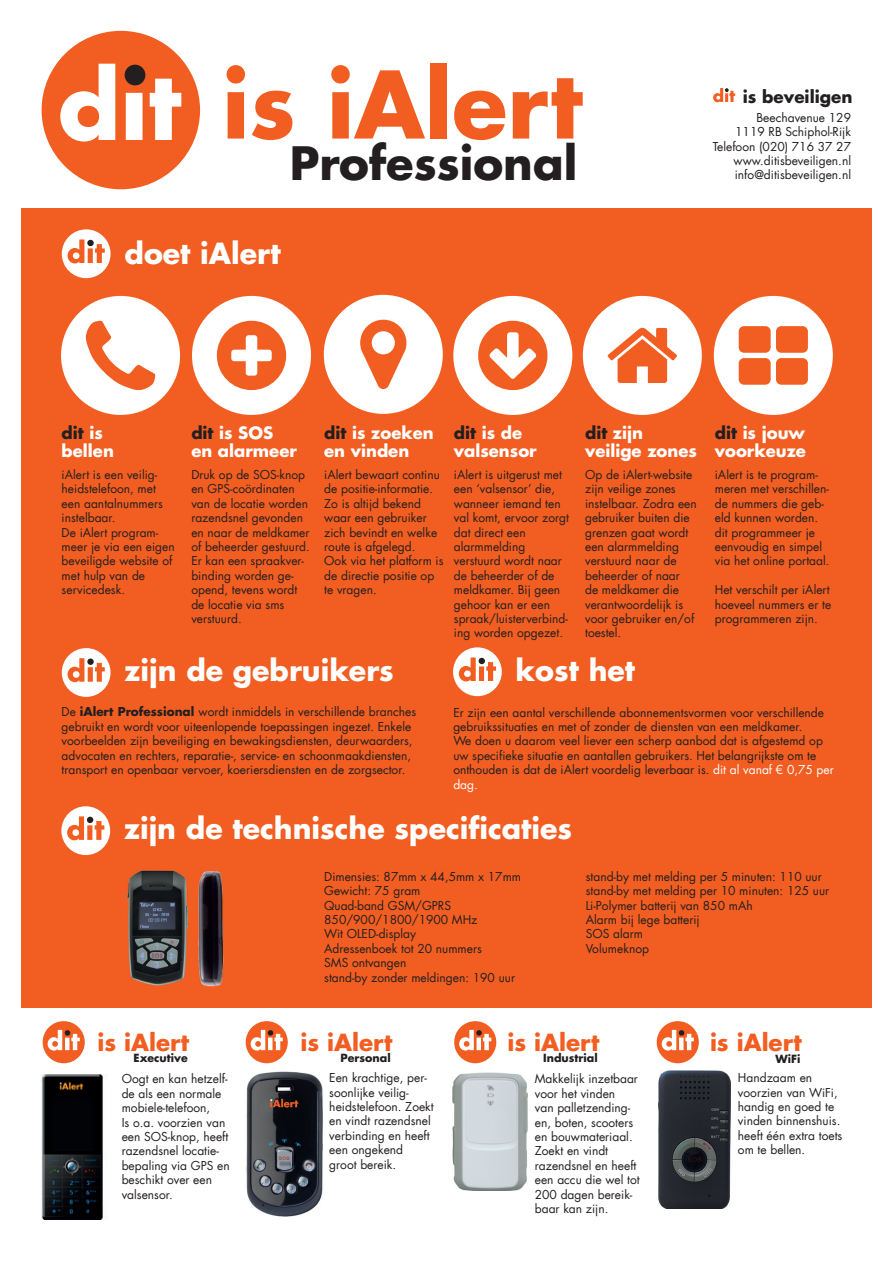
<style>
.page{position:relative;width:893px;height:1263px;background:#fff}
.page>*{position:absolute;margin:0;border:0;box-sizing:border-box;transform-origin:0 0}
.t1{font:700 90.45px "Futura LT";color:#f25e21}
.t2{font:700 45px "Futura LT";color:#231f20}
.t3{font:700 28.5px "Futura LT";color:#fff}
.t4{font:700 23.1px "Futura LT";color:#f25e21}
.t5{font:700 16.8px "Futura LT";color:#231f20}
.t6{font:700 16.5px/18px "Futura LT";color:#fff}
.t7{font:12px/14.4px "Futura LT";color:#231f20}
.t8{font:700 10.95px "Futura LT";color:#231f20}
.s1{color:#231f20}
.s2{font-weight:700}
.s3{color:#fff}
</style>
<div class="page">
<div style="left:21px;top:209px;width:851px;height:799px;background:#f25e21"></div>
<div style="left:62px;top:229px;width:49px;height:49px;background:#fff;border-radius:50%"></div>
<svg style="left:68px;top:239px;width:37px;height:24px"></svg>
<div style="left:63px;top:298px;width:115px;height:115px;background:#fff;border-radius:50%"></div>
<svg style="left:86px;top:321px;width:69px;height:69px"></svg>
<div style="left:61px;top:296px;width:119px;height:119px;border:4px solid #fff;border-radius:50%"></div>
<div style="left:194px;top:298px;width:115px;height:115px;background:#fff;border-radius:50%"></div>
<svg style="left:217px;top:321px;width:69px;height:69px"></svg>
<div style="left:192px;top:296px;width:119px;height:119px;border:4px solid #fff;border-radius:50%"></div>
<div style="left:326px;top:297px;width:115px;height:115px;background:#fff;border-radius:50%"></div>
<svg style="left:360px;top:320px;width:46px;height:69px"></svg>
<div style="left:324px;top:295px;width:119px;height:119px;border:4px solid #fff;border-radius:50%"></div>
<div style="left:455px;top:298px;width:115px;height:115px;background:#fff;border-radius:50%"></div>
<svg style="left:478px;top:321px;width:69px;height:69px"></svg>
<div style="left:453px;top:296px;width:119px;height:119px;border:4px solid #fff;border-radius:50%"></div>
<div style="left:585px;top:298px;width:115px;height:115px;background:#fff;border-radius:50%"></div>
<svg style="left:607px;top:327px;width:70px;height:56px"></svg>
<div style="left:583px;top:296px;width:119px;height:119px;border:4px solid #fff;border-radius:50%"></div>
<div style="left:716px;top:298px;width:115px;height:115px;background:#fff;border-radius:50%"></div>
<svg style="left:739px;top:326px;width:69px;height:59px"></svg>
<div style="left:714px;top:296px;width:119px;height:119px;border:4px solid #fff;border-radius:50%"></div>
<svg style="left:713px;top:88px;width:22px;height:14px"></svg>
<div style="left:42px;top:31px;width:158px;height:158px;background:#f25e21;border-radius:50%"></div>
<svg style="left:60px;top:64px;width:121px;height:78px"></svg>
<div style="left:62px;top:648px;width:49px;height:49px;background:#fff;border-radius:50%"></div>
<svg style="left:68px;top:658px;width:37px;height:24px"></svg>
<div style="left:453px;top:647px;width:49px;height:49px;background:#fff;border-radius:50%"></div>
<svg style="left:459px;top:657px;width:37px;height:24px"></svg>
<div style="left:61px;top:806px;width:49px;height:49px;background:#fff;border-radius:50%"></div>
<svg style="left:67px;top:816px;width:37px;height:24px"></svg>
<img style="left:128px;top:871px;width:59px;height:114px">
<img style="left:198px;top:871px;width:25px;height:115px">
<div style="left:246px;top:1021px;width:42px;height:42px;background:#f25e21;border-radius:50%"></div>
<svg style="left:251px;top:1030px;width:32px;height:20px"></svg>
<img style="left:452px;top:1072px;width:76px;height:118px">
<div style="left:454px;top:1021px;width:42px;height:42px;background:#f25e21;border-radius:50%"></div>
<svg style="left:459px;top:1030px;width:32px;height:20px"></svg>
<img style="left:658px;top:1070px;width:72px;height:139px">
<div style="left:657px;top:1021px;width:42px;height:42px;background:#f25e21;border-radius:50%"></div>
<svg style="left:662px;top:1030px;width:32px;height:20px"></svg>
<img style="left:246px;top:1071px;width:77px;height:146px">
<img style="left:41px;top:1074px;width:62px;height:145px">
<div style="left:43px;top:1021px;width:42px;height:42px;background:#f25e21;border-radius:50%"></div>
<svg style="left:48px;top:1030px;width:32px;height:20px"></svg>
<h1 class="t1" style="left:222px;top:44px;width:362px">is iAlert</h1>
<h2 class="t2" style="left:290px;top:133px;width:289px">Professional</h2>
<h3 class="t3" style="left:125px;top:234px;width:158px">doet iAlert</h3>
<h3 class="t5" style="left:743px;top:85px;width:111px">is beveiligen</h3>
<p class="t7" style="left:713px;top:110px;width:140px;text-align:right">Beechavenue 129<br>1119 RB Schiphol-Rijk<br>Telefoon (020) 716 37 27 www.ditisbeveiligen.nl info@ditisbeveiligen.nl</p>
<h3 class="t6" style="left:62px;top:423px;width:54px"><span class="s1">dit</span> is bellen</h3>
<h3 class="t6" style="left:191px;top:423px;width:107px"><span class="s1">dit</span> is SOS en alarmeer</h3>
<h3 class="t6" style="left:324px;top:423px;width:111px"><span class="s1">dit</span> is zoeken en vinden</h3>
<h3 class="t6" style="left:454px;top:423px;width:84px"><span class="s1">dit</span> is de valsensor</h3>
<h3 class="t6" style="left:585px;top:423px;width:113px"><span class="s1">dit</span> zijn veilige zones</h3>
<h3 class="t6" style="left:715px;top:423px;width:93px"><span class="s1">dit</span> is jouw voorkeuze</h3>
<p class="t7" style="left:62px;top:467px;width:115px">iAlert is een veilig&shy;heidstelefoon, met een aantalnummers instelbaar.<br>De iAlert program&shy;meer je via een eigen beveiligde website of met hulp van de servicedesk.</p>
<p class="t7" style="left:191px;top:467px;width:120px">Druk op de SOS-knop en GPS-coördinaten van de locatie worden razendsnel gevonden en naar de meldkamer of beheerder gestuurd.<br>Er kan een spraakver&shy;binding worden ge&shy;opend, tevens wordt de locatie via sms verstuurd.</p>
<p class="t7" style="left:324px;top:467px;width:121px">iAlert bewaart continu de positie-informatie.<br>Zo is altijd bekend waar een gebruiker zich bevindt en welke route is afgelegd.<br>Ook via het platform is de directie positie op te vragen.</p>
<p class="t7" style="left:454px;top:467px;width:117px">iAlert is uitgerust met een ‘valsensor’ die, wanneer iemand ten val komt, ervoor zorgt dat direct een alarmmelding verstuurd wordt naar de beheerder of de meldkamer. Bij geen gehoor kan er een spraak/luisterverbind&shy;ing worden opgezet.</p>
<p class="t7" style="left:585px;top:467px;width:113px">Op de iAlert-website zijn veilige zones instelbaar. Zodra een gebruiker buiten die grenzen gaat wordt een alarmmelding verstuurd naar de beheerder of naar<br>de meldkamer die verantwoordelijk is voor gebruiker en/of toestel.</p>
<p class="t7" style="left:715px;top:467px;width:116px">iAlert is te program&shy;meren met verschillen&shy;de nummers die geb&shy;eld kunnen worden. dit programmeer je eenvoudig en simpel via het online portaal.</p>
<p class="t7" style="left:715px;top:583px;width:118px">Het verschilt per iAlert hoeveel nummers er te programmeren zijn.</p>
<h3 class="t3" style="left:125px;top:651px;width:271px">zijn de gebruikers</h3>
<h3 class="t3" style="left:516px;top:651px;width:121px">kost het</h3>
<p class="t7" style="left:62px;top:705px;width:356px">De <span class="s2">iAlert Professional</span> wordt inmiddels in verschillende branches gebruikt en wordt voor uiteenlopende toepassingen ingezet. Enkele voorbeelden zijn beveiliging en bewakingsdiensten, deurwaarders, advocaten en rechters, reparatie-, service- en schoonmaakdiensten, transport en openbaar vervoer, koeriersdiensten en de zorgsector.</p>
<p class="t7" style="left:453px;top:705px;width:382px">Er zijn een aantal verschillende abonnementsvormen voor verschillende gebruikssituaties en met of zonder de diensten van een meldkamer.<br>We doen u daarom veel liever een scherp aanbod dat is afgestemd op uw specifieke situatie en aantallen gebruikers. Het belangrijkste om te onthouden is dat de iAlert voordelig leverbaar is. <span class="s3">dit al vanaf € 0,75 per dag.</span></p>
<h3 class="t3" style="left:124px;top:809px;width:449px">zijn de technische specificaties</h3>
<p class="t7" style="left:324px;top:869px;width:198px">Dimensies: 87mm x 44,5mm x 17mm<br>Gewicht: 75 gram<br>Quad-band GSM/GPRS<br>850/900/1800/1900 MHz<br>Wit OLED-display<br>Adressenboek tot 20 nummers<br>SMS ontvangen<br>stand-by zonder meldingen: 190 uur</p>
<p class="t7" style="left:586px;top:869px;width:245px">stand-by met melding per 5 minuten: 110 uur stand-by met melding per 10 minuten: 125 uur<br>Li-Polymer batterij van 850 mAh<br>Alarm bij lege batterij<br>SOS alarm<br>Volumeknop</p>
<h3 class="t4" style="left:97px;top:1027px;width:93px">is iAlert</h3>
<h3 class="t4" style="left:300px;top:1027px;width:93px">is iAlert</h3>
<h3 class="t4" style="left:507px;top:1027px;width:93px">is iAlert</h3>
<h3 class="t4" style="left:710px;top:1027px;width:93px">is iAlert</h3>
<p class="t8" style="left:134px;top:1051px;width:56px">Executive</p>
<p class="t8" style="left:341px;top:1051px;width:52px">Personal</p>
<p class="t8" style="left:543px;top:1051px;width:56px">Industrial</p>
<p class="t8" style="left:775px;top:1051px;width:26px">WiFi</p>
<p class="t7" style="left:122px;top:1072px;width:110px">Oogt en kan hetzelf&shy;de als een normale mobiele-telefoon,<br>Is o.a. voorzien van een SOS-knop, heeft razendsnel locatie&shy;bepaling via GPS en beschikt over een valsensor.</p>
<p class="t7" style="left:329px;top:1071px;width:106px">Een krachtige, per&shy;soonlijke veilig&shy;heidstelefoon. Zoekt en vindt razendsnel verbinding en heeft een ongekend<br>groot bereik.</p>
<p class="t7" style="left:738px;top:1071px;width:106px">Handzaam en voorzien van WiFi, handig en goed te vinden binnenshuis. heeft één extra toets om te bellen.</p>
<p class="t7" style="left:535px;top:1072px;width:106px">Makkelijk inzetbaar voor het vinden<br>van palletzending&shy;en, boten, scooters en bouwmateriaal.<br>Zoekt en vindt razendsnel en heeft een accu die wel tot<br>200 dagen bereik&shy;baar kan zijn.</p>
</div>
